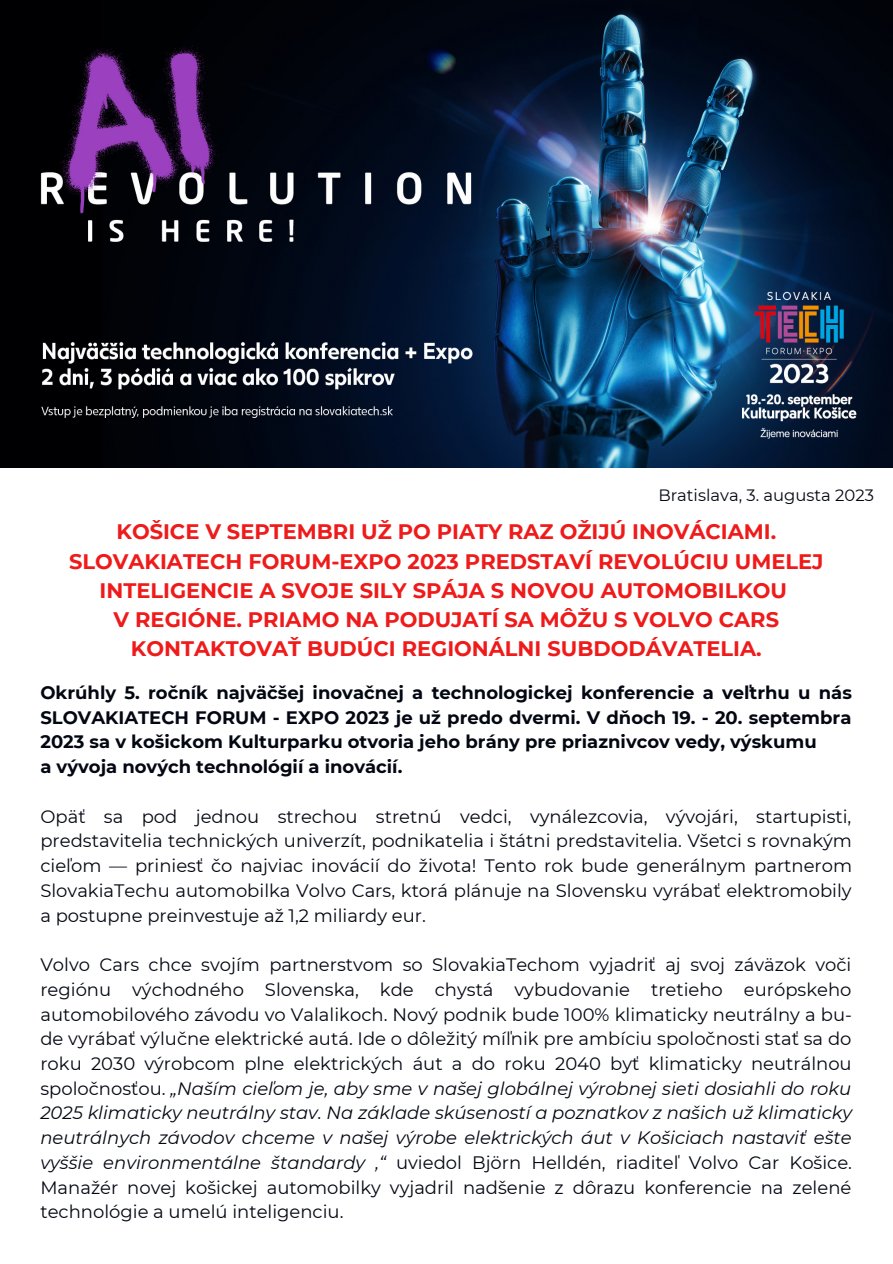
<style>
.page{position:relative;width:893px;height:1264px;background:#fff}
.page>*{position:absolute;margin:0;border:0;box-sizing:border-box;transform-origin:0 0}
.t1{font:700 21px/29.2px "Montserrat";color:#ef1a1a;text-align:center}
.t2{font:18px/24.8px "Montserrat";color:#030712;text-align:justify}
.t3{font:700 18px/24.8px "Montserrat";color:#030712;text-align:justify}
.t4{font:16.35px "Montserrat";color:#030712}
.s1{font-style:italic}
</style>
<div class="page">
<img style="left:0;top:0;width:892px;height:468px">
<p class="t4" style="left:658px;top:485px;width:217px">Bratislava, 3. augusta 2023</p>
<p class="t1" style="left:69px;top:517px;width:756px">KOŠICE V SEPTEMBRI UŽ PO PIATY RAZ OŽIJÚ INOVÁCIAMI.<br>SLOVAKIATECH FORUM-EXPO 2023 PREDSTAVÍ REVOLÚCIU UMELEJ<br>INTELIGENCIE A SVOJE SILY SPÁJA S NOVOU AUTOMOBILKOU</p>
<p class="t1" style="left:114px;top:605px;width:667px">V REGIÓNE. PRIAMO NA PODUJATÍ SA MÔŽU S VOLVO CARS<br>KONTAKTOVAŤ BUDÚCI REGIONÁLNI SUBDODÁVATELIA.</p>
<p class="t3" style="left:40px;top:680px;width:813px">Okrúhly 5. ročník najväčšej inovačnej a technologickej konferencie a veľtrhu u nás SLOVAKIATECH FORUM - EXPO 2023 je už predo dvermi. V dňoch 19. - 20. septembra 2023 sa v košickom Kulturparku otvoria jeho brány pre priaznivcov vedy, výskumu</p>
<p class="t3" style="left:40px;top:754px;width:363px">a vývoja nových technológií a inovácií.</p>
<p class="t2" style="left:40px;top:803px;width:813px">Opäť sa pod jednou strechou stretnú vedci, vynálezcovia, vývojári, startupisti, predstavitelia technických univerzít, podnikatelia i štátni predstavitelia. Všetci s rovnakým cieľom –– priniesť čo najviac inovácií do života! Tento rok bude generálnym partnerom SlovakiaTechu automobilka Volvo Cars, ktorá plánuje na Slovensku vyrábať elektromobily a postupne preinvestuje až 1,2 miliardy eur.</p>
<p class="t2" style="left:40px;top:952px;width:813px">Volvo Cars chce svojím partnerstvom so SlovakiaTechom vyjadriť aj svoj záväzok voči regiónu východného Slovenska, kde chystá vybudovanie tretieho európskeho automobilového závodu vo Valalikoch. Nový podnik bude 100% klimaticky neutrálny a bu&shy;de vyrábať výlučne elektrické autá. Ide o dôležitý míľnik pre ambíciu spoločnosti stať sa do roku 2030 výrobcom plne elektrických áut a do roku 2040 byť klimaticky neutrálnou spoločnosťou. <span class="s1">„Naším cieľom je, aby sme v našej globálnej výrobnej sieti dosiahli do roku 2025 klimaticky neutrálny stav. Na základe skúseností a poznatkov z našich už klimaticky neutrálnych závodov chceme v našej výrobe elektrických áut v Košiciach nastaviť ešte vyššie environmentálne štandardy ,“</span> uviedol Björn Helldén, riaditeľ Volvo Car Košice.<br>Manažér novej košickej automobilky vyjadril nadšenie z dôrazu konferencie na zelené technológie a umelú inteligenciu.</p>
</div>
